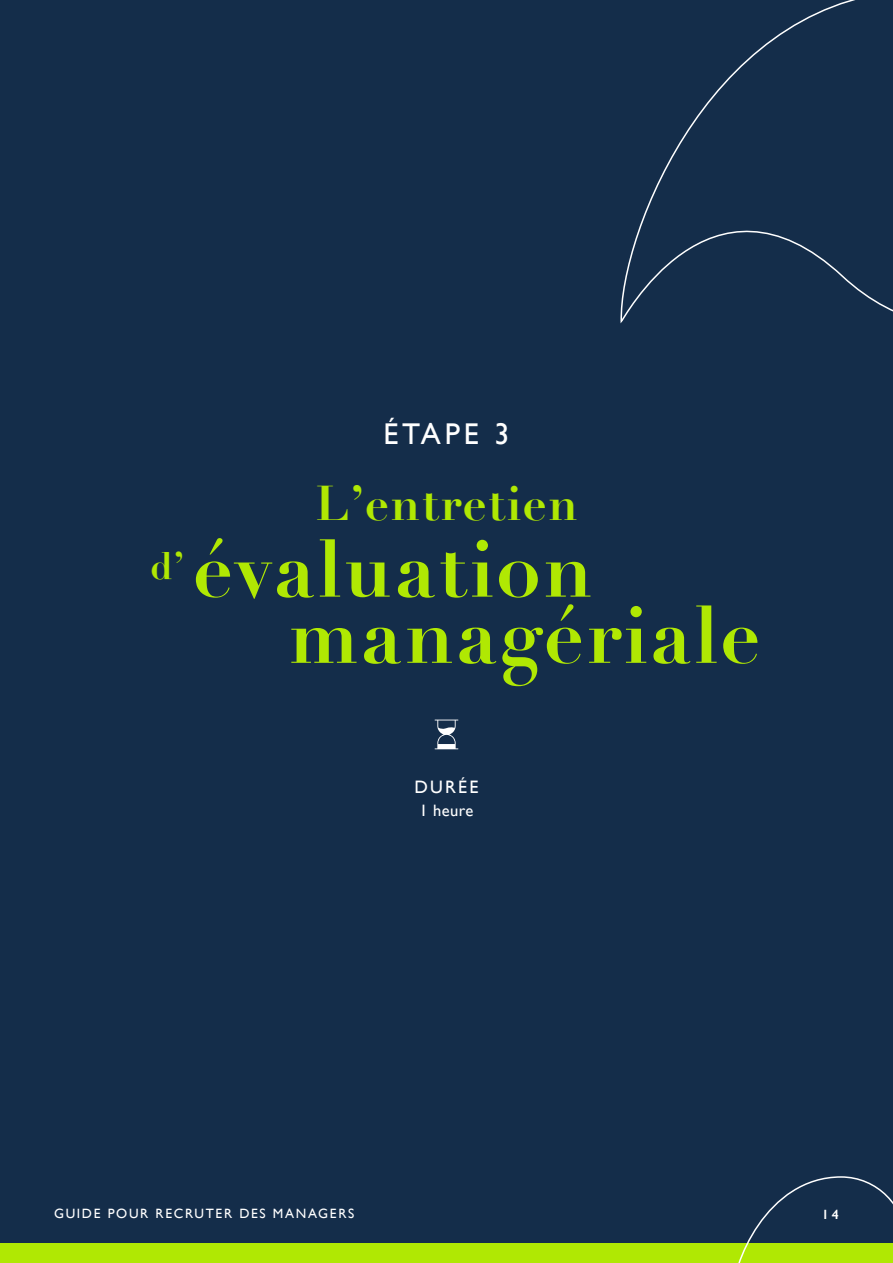
<style>
.page{position:relative;width:893px;height:1263px;background:#fff}
.page>*{position:absolute;margin:0;border:0;box-sizing:border-box;transform-origin:0 0}
.t1{font:700 79.5px/66.2px "Didot";letter-spacing:.025em;color:#b0e803}
.t2{font:700 47.7px "Didot";letter-spacing:.025em;color:#b0e803}
.t3{font:700 37.5px "Didot";color:#b0e803}
.t4{font:30px "Gill Sans";letter-spacing:.125em;color:#fff}
.t5{font:18px "Gill Sans";letter-spacing:.125em;color:#fff}
.t6{font:16.5px "Gill Sans";letter-spacing:.025em;color:#fff}
.t7{font:13.5px "Gill Sans";letter-spacing:.125em;color:#fff}
.t8{font:600 13.5px "Gill Sans";color:#fff}
</style>
<div class="page">
<div style="left:0;top:0;width:893px;height:1243px;background:#142d4a"></div>
<div style="left:0;top:1243px;width:893px;height:20px;background:#b0e803"></div>
<svg style="left:738px;top:1176px;width:155px;height:87px"></svg>
<svg style="left:620px;top:0;width:273px;height:324px"></svg>
<svg style="left:435px;top:720px;width:23px;height:29px"></svg>
<h3 class="t4" style="left:383px;top:416px;width:128px">ÉTAPE 3</h3>
<h3 class="t3" style="left:151px;top:542px;width:35px">d’</h3>
<h2 class="t2" style="left:315px;top:473px;width:264px">L’entretien</h2>
<h1 class="t1" style="left:288px;top:536px;width:474px;text-indent:-95px">évaluation managériale</h1>
<h3 class="t5" style="left:414px;top:776px;width:66px">DURÉE</h3>
<p class="t6" style="left:420px;top:801px;width:55px">1 heure</p>
<p class="t7" style="left:54px;top:1206px;width:302px">GUIDE POUR RECRUTER DES MANAGERS</p>
<p class="t8" style="left:822px;top:1206px;width:19px">14</p>
</div>
